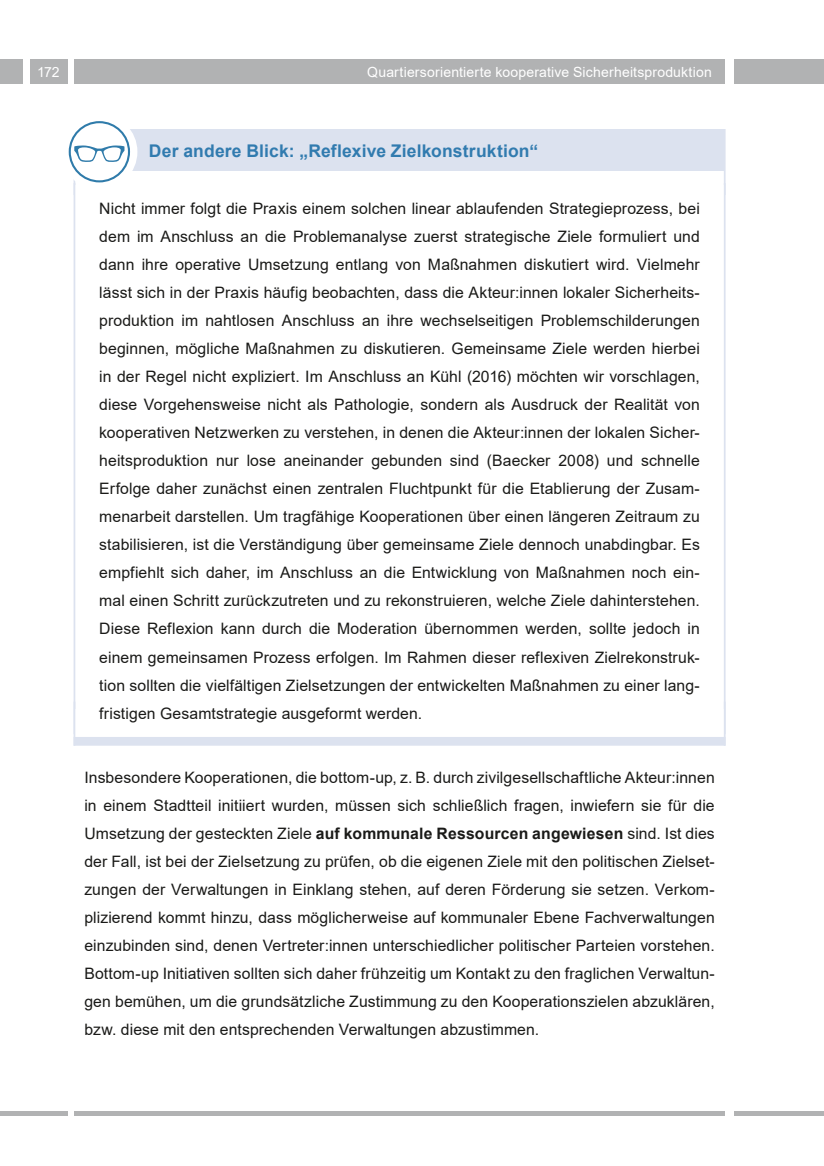
<style>
.page{position:relative;width:824px;height:1166px;background:#fff}
.page>*{position:absolute;margin:0;border:0;box-sizing:border-box;transform-origin:0 0}
.p_box_blue_title_ico{font:700 17.5px "Arial";letter-spacing:.01em;color:#317baf}
.p_box_blue{font:15.75px/28px "Arial";letter-spacing:.005em;color:#1a1a18;text-align:justify}
.t1{font:14px "Arial";letter-spacing:.015em;color:#fff}
.s1{font-weight:700}
</style>
<div class="page">
<div style="left:0;top:60px;width:23px;height:24px;background:#b1b2b3"></div>
<div style="left:30px;top:60px;width:37px;height:24px;background:#b1b2b3"></div>
<div style="left:74px;top:60px;width:650px;height:24px;background:#b1b2b3"></div>
<div style="left:734px;top:60px;width:89px;height:24px;background:#b1b2b3"></div>
<div style="left:0;top:1111px;width:67px;height:5px;background:#b1b2b3"></div>
<div style="left:74px;top:1111px;width:650px;height:5px;background:#b1b2b3"></div>
<div style="left:734px;top:1111px;width:89px;height:5px;background:#b1b2b3"></div>
<div style="left:74px;top:129px;width:650px;height:41px;background:#dce2ef"></div>
<hr style="left:723px;top:129px;width:2px;height:66px;background:#dce2ef">
<hr style="left:74px;top:183px;width:1px;height:551px;background:#dce2ef">
<hr style="left:723px;top:183px;width:2px;height:551px;background:#dce2ef">
<hr style="left:723px;top:702px;width:2px;height:44px;background:#dce2ef">
<hr style="left:74px;top:702px;width:1px;height:44px;background:#dce2ef">
<div style="left:74px;top:737px;width:651px;height:9px;background:#dce2ef"></div>
<svg style="left:68px;top:121px;width:69px;height:69px"></svg>
<p class="t1" style="left:37px;top:63px;width:24px">172</p>
<p class="t1" style="left:367px;top:63px;width:346px">Quartiersorientierte kooperative Sicherheitsproduktion</p>
<p class="p_box_blue_title_ico" style="left:149px;top:138px;width:391px">Der andere Blick: „Reflexive Zielkonstruktion“</p>
<p class="p_box_blue" style="left:99px;top:195px;width:602px">Nicht immer folgt die Praxis einem solchen linear ablaufenden Strategieprozess, bei dem im Anschluss an die Problemanalyse zuerst strategische Ziele formuliert und dann ihre operative Umsetzung entlang von Maßnahmen diskutiert wird. Vielmehr lässt sich in der Praxis häufig beobachten, dass die Akteur:innen lokaler Sicherheits&shy;produktion im nahtlosen Anschluss an ihre wechselseitigen Problemschilderungen beginnen, mögliche Maßnahmen zu diskutieren. Gemeinsame Ziele werden hierbei in der Regel nicht expliziert. Im Anschluss an Kühl (2016) möchten wir vorschlagen, diese Vorgehensweise nicht als Pathologie, sondern als Ausdruck der Realität von kooperativen Netzwerken zu verstehen, in denen die Akteur:innen der lokalen Sicher&shy;heitsproduktion nur lose aneinander gebunden sind (Baecker 2008) und schnelle Erfolge daher zunächst einen zentralen Fluchtpunkt für die Etablierung der Zusam&shy;menarbeit darstellen. Um tragfähige Kooperationen über einen längeren Zeitraum zu stabilisieren, ist die Verständigung über gemeinsame Ziele dennoch unabdingbar. Es empfiehlt sich daher, im Anschluss an die Entwicklung von Maßnahmen noch ein&shy;mal einen Schritt zurückzutreten und zu rekonstruieren, welche Ziele dahinterstehen.<br>Diese Reflexion kann durch die Moderation übernommen werden, sollte jedoch in einem gemeinsamen Prozess erfolgen. Im Rahmen dieser reflexiven Zielrekonstruk&shy;tion sollten die vielfältigen Zielsetzungen der entwickelten Maßnahmen zu einer lang&shy;fristigen Gesamtstrategie ausgeformt werden.</p>
<p class="p_box_blue" style="left:84px;top:763px;width:632px">Insbesondere Kooperationen, die bottom-up, z. B. durch zivilgesellschaftliche Akteur:innen in einem Stadtteil initiiert wurden, müssen sich schließlich fragen, inwiefern sie für die Umsetzung der gesteckten Ziele <span class="s1">auf kommunale Ressourcen angewiesen</span> sind. Ist dies der Fall, ist bei der Zielsetzung zu prüfen, ob die eigenen Ziele mit den politischen Zielset&shy;zungen der Verwaltungen in Einklang stehen, auf deren Förderung sie setzen. Verkom&shy;plizierend kommt hinzu, dass möglicherweise auf kommunaler Ebene Fachverwaltungen einzubinden sind, denen Vertreter:innen unterschiedlicher politischer Parteien vorstehen.<br>Bottom-up Initiativen sollten sich daher frühzeitig um Kontakt zu den fraglichen Verwaltun&shy;gen bemühen, um die grundsätzliche Zustimmung zu den Kooperationszielen abzuklären, bzw. diese mit den entsprechenden Verwaltungen abzustimmen.</p>
</div>
